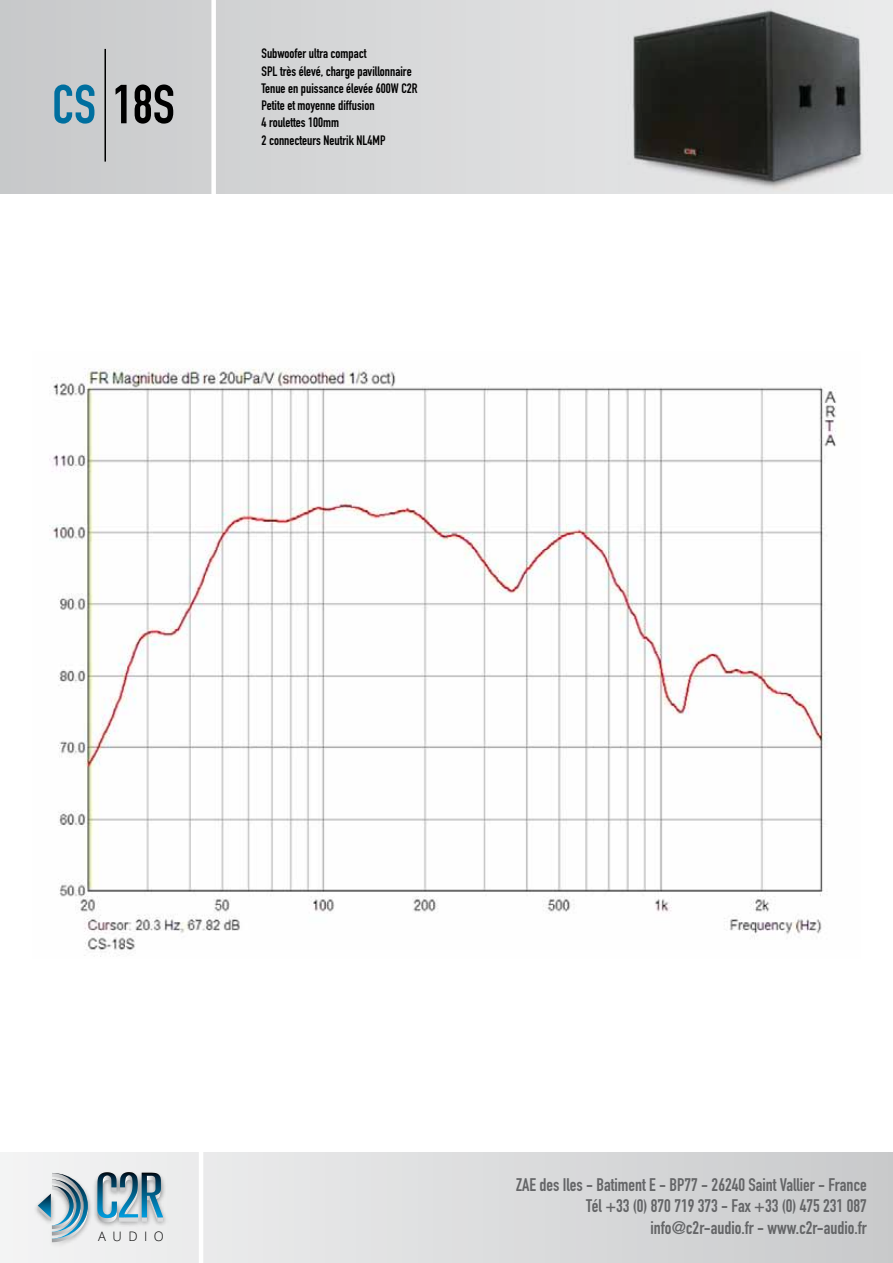
<style>
.page{position:relative;width:893px;height:1263px;background:#fff}
.page>*{position:absolute;margin:0;border:0;box-sizing:border-box;transform-origin:0 0}
.t1{font:54px "DIN Engschrift";color:#000}
.t2{font:18px/21.6px "DIN Engschrift";color:#646567;text-align:right}
.t3{font:13.5px/17.2px "DIN Engschrift";color:#000}
.t4{font:300 13.05px "Open Sans";letter-spacing:.5em;color:#000}
.s1{color:#006f9f}
</style>
<div class="page">
<div style="left:0;top:1152px;width:893px;height:111px;background:linear-gradient(to right,#f4f4f5,#c8cacb)"></div>
<div style="left:12px;top:1152px;width:38px;height:107px;background:#f3f3f3"></div>
<img style="left:50px;top:1152px;width:22px;height:107px">
<img style="left:185px;top:1152px;width:11px;height:107px">
<div style="left:72px;top:1152px;width:113px;height:107px;background:#ededee"></div>
<svg style="left:38px;top:1173px;width:50px;height:69px"></svg>
<svg style="left:97px;top:1172px;width:66px;height:50px;background:#7ea2b3"></svg>
<hr style="left:199px;top:1116px;width:4px;height:147px;background:#fff">
<div style="left:0;top:0;width:893px;height:193px;background:#d4d5d6"></div>
<hr style="left:104px;top:49px;width:2px;height:113px;background:#000">
<div style="left:211px;top:0;width:5px;height:207px;background:#fff"></div>
<img style="left:619px;top:1px;width:274px;height:190px">
<img style="left:49px;top:368px;width:788px;height:589px">
<h1 class="t1" style="left:52px;top:73px;width:124px"><span class="s1">CS</span> 18S</h1>
<p class="t3" style="left:261px;top:45px;width:158px">Subwoofer ultra compact<br>SPL très élevé, charge pavillonnaire<br>Tenue en puissance élevée 600W C2R<br>Petite et moyenne diffusion<br>4 roulettes 100mm<br>2 connecteurs Neutrik NL4MP</p>
<p class="t4" style="left:98px;top:1227px;width:67px">AUDIO</p>
<h2 class="t2" style="left:516px;top:1174px;width:352px">ZAE des Iles - Batiment E - BP77 - 26240 Saint Vallier - France<br>Tél +33 (0) 870 719 373 - Fax +33 (0) 475 231 087 info@c2r-audio.fr - www.c2r-audio.fr</h2>
</div>
